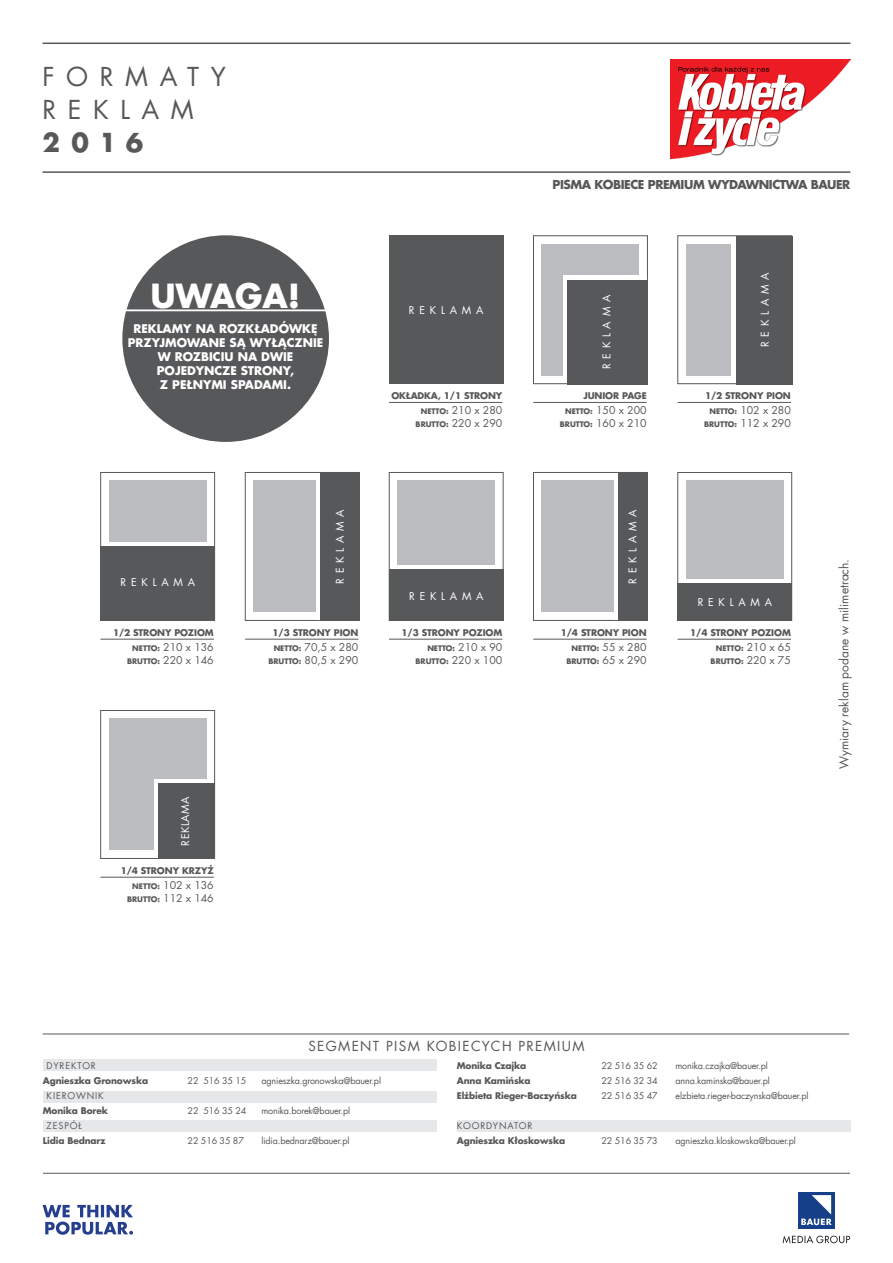
<style>
.page{position:relative;width:893px;height:1263px;background:#fff}
.page>*{position:absolute;margin:0;border:0;box-sizing:border-box;transform-origin:0 0}
.t1{font:700 32.55px "Futura Com";letter-spacing:-.005em;color:#fff}
.headCennikowy_1{font:25.5px "Futura Com";letter-spacing:.455em;color:#57585a}
.headCennikowy_1-2{font:700 25.5px "Futura Com";color:#57585a}
.t2{font:13.5px "Futura Com";letter-spacing:.1em;color:#57585a}
.t3{font:700 12px "Futura Com";letter-spacing:-.035em;color:#57585a}
.t4{font:12px "Futura Com";color:#57585a}
.t5{font:700 11.7px/14.1px "Futura Com";color:#fff;text-align:center}
.t6{font:10.5px/12.6px "Futura Com";color:#57585a;text-align:center}
.headCennikowy_1-3{font:10.5px "Futura Com";letter-spacing:.455em;color:#fff}
.headCennikowy_1-4{font:10.5px "Futura Com";letter-spacing:.05em;color:#fff}
.t7{font:9px "Futura Com";letter-spacing:-.02em;color:#57585a}
.t8{font:700 9px "Futura Com";letter-spacing:-.015em;color:#57585a}
.t9{font:9px "Futura Com";letter-spacing:.1em;color:#57585a}
.t10{font:9px "Futura Com";letter-spacing:.1em;color:#57585a}
.t11{font:700 7.5px "Futura Com";color:#57585a}
.s1{font-weight:700;font-size:7.5px}
.s2{font-weight:400;font-size:10.5px}
</style>
<div class="page">
<img style="left:671px;top:60px;width:179px;height:98px">
<svg style="left:43px;top:1205px;width:90px;height:30px"></svg>
<svg style="left:783px;top:1235px;width:67px;height:8px"></svg>
<div style="left:798px;top:1191px;width:37px;height:37px;background:#153f87"></div>
<svg style="left:801px;top:1195px;width:31px;height:30px"></svg>
<hr style="left:43px;top:171px;width:807px;height:2px;background:#57585a">
<hr style="left:43px;top:43px;width:807px;height:1px;background:#57585a">
<div style="left:43px;top:1120px;width:393px;height:11px;background:#e6e7e9"></div>
<div style="left:43px;top:1091px;width:393px;height:12px;background:#e6e7e9"></div>
<div style="left:43px;top:1059px;width:393px;height:12px;background:#e6e7e9"></div>
<div style="left:457px;top:1120px;width:394px;height:11px;background:#e6e7e9"></div>
<hr style="left:43px;top:1034px;width:806px;height:1px;background:#57585a">
<hr style="left:43px;top:1173px;width:807px;height:1px;background:#57585a">
<div style="left:122px;top:235px;width:207px;height:207px;background:#57585a;border-radius:50%"></div>
<hr style="left:125px;top:309px;width:201px;height:2px;background:#fff">
<div style="left:389px;top:235px;width:115px;height:149px;background:#57585a"></div>
<hr style="left:389px;top:402px;width:113px;height:1px;background:#57585a">
<div style="left:542px;top:244px;width:97px;height:132px;background:#bcbdc0"></div>
<div style="left:533px;top:235px;width:115px;height:149px;border:1px solid #57585a"></div>
<div style="left:564px;top:276px;width:83px;height:107px;background:linear-gradient(to right,#fff,#fff)"></div>
<div style="left:568px;top:280px;width:80px;height:104px;background:#57585a"></div>
<hr style="left:533px;top:402px;width:114px;height:1px;background:#57585a">
<div style="left:686px;top:244px;width:98px;height:132px;background:#bcbdc0"></div>
<div style="left:677px;top:235px;width:115px;height:149px;border:1px solid #57585a"></div>
<div style="left:732px;top:239px;width:58px;height:144px;background:#fff"></div>
<div style="left:736px;top:236px;width:56px;height:148px;background:#57585a"></div>
<hr style="left:677px;top:402px;width:114px;height:1px;background:#57585a">
<div style="left:109px;top:480px;width:98px;height:132px;background:#bcbdc0"></div>
<div style="left:100px;top:472px;width:115px;height:149px;border:1px solid #57585a"></div>
<div style="left:103px;top:542px;width:109px;height:79px;background:#fff"></div>
<div style="left:100px;top:546px;width:115px;height:75px;background:#57585a"></div>
<hr style="left:100px;top:639px;width:114px;height:1px;background:#57585a">
<div style="left:253px;top:480px;width:98px;height:132px;background:#bcbdc0"></div>
<div style="left:245px;top:472px;width:115px;height:149px;border:1px solid #57585a"></div>
<div style="left:316px;top:476px;width:40px;height:144px;background:#fff"></div>
<div style="left:320px;top:473px;width:40px;height:148px;background:#57585a"></div>
<hr style="left:245px;top:639px;width:113px;height:1px;background:#57585a">
<div style="left:397px;top:480px;width:98px;height:132px;background:#bcbdc0"></div>
<div style="left:389px;top:472px;width:115px;height:149px;border:1px solid #57585a"></div>
<div style="left:391px;top:566px;width:110px;height:51px;background:linear-gradient(to right,#fff,#fff)"></div>
<div style="left:389px;top:570px;width:115px;height:51px;background:#57585a"></div>
<hr style="left:389px;top:639px;width:113px;height:1px;background:#57585a">
<div style="left:542px;top:480px;width:97px;height:132px;background:#bcbdc0"></div>
<div style="left:533px;top:472px;width:115px;height:149px;border:1px solid #57585a"></div>
<div style="left:614px;top:476px;width:29px;height:144px;background:#fff"></div>
<div style="left:618px;top:473px;width:30px;height:148px;background:#57585a"></div>
<hr style="left:533px;top:639px;width:114px;height:1px;background:#57585a">
<div style="left:686px;top:481px;width:98px;height:131px;background:#bcbdc0"></div>
<div style="left:677px;top:472px;width:115px;height:149px;border:1px solid #57585a"></div>
<div style="left:680px;top:579px;width:109px;height:38px;background:#fff"></div>
<div style="left:677px;top:583px;width:115px;height:38px;background:#57585a"></div>
<hr style="left:677px;top:639px;width:114px;height:1px;background:#57585a">
<div style="left:109px;top:718px;width:98px;height:132px;background:#bcbdc0"></div>
<div style="left:100px;top:710px;width:115px;height:149px;border:1px solid #57585a"></div>
<svg style="left:155px;top:779px;width:58px;height:79px"></svg>
<div style="left:159px;top:784px;width:56px;height:75px;background:#57585a"></div>
<hr style="left:100px;top:877px;width:114px;height:1px;background:#57585a">
<p class="headCennikowy_1" style="left:43px;top:59px;width:185px">FORMATY</p>
<p class="headCennikowy_1" style="left:43px;top:92px;width:153px">REKLAM</p>
<p class="headCennikowy_1-2" style="left:43px;top:123px;width:102px">2016</p>
<p class="t1" style="left:151px;top:271px;width:151px">UWAGA!</p>
<p class="t5" style="left:128px;top:321px;width:197px">REKLAMY NA ROZKŁADÓWKĘ<br>PRZYJMOWANE SĄ WYŁĄCZNIE<br>W ROZBICIU NA DWIE<br>POJEDYNCZE STRONY,<br>Z PEŁNYMI SPADAMI.</p>
<p class="headCennikowy_1-3" style="left:121px;top:575px;width:76px">REKLAMA</p>
<p class="headCennikowy_1-3" style="left:333px;top:584px;width:76px;rotate:-90deg">REKLAMA</p>
<p class="t8" style="left:113px;top:626px;width:102px">1/2 STRONY POZIOM</p>
<p class="t6" style="left:132px;top:641px;width:83px"><span class="s1">NETTO:</span> 210 x 136</p>
<p class="t11" style="left:127px;top:655px;width:88px">BRUTTO: <span class="s2">220 x 146</span></p>
<p class="t8" style="left:272px;top:626px;width:87px">1/3 STRONY PION</p>
<p class="t6" style="left:268px;top:641px;width:91px"><span class="s1">NETTO:</span> 70,5 x 280<br><span class="s1">BRUTTO:</span> 80,5 x 290</p>
<p class="headCennikowy_1-3" style="left:409px;top:303px;width:76px">REKLAMA</p>
<p class="t8" style="left:391px;top:389px;width:112px">OKŁADKA, 1/1 STRONY</p>
<p class="t6" style="left:421px;top:404px;width:83px"><span class="s1">NETTO:</span> 210 x 280</p>
<p class="t11" style="left:416px;top:418px;width:88px">BRUTTO: <span class="s2">220 x 290</span></p>
<p class="headCennikowy_1-3" style="left:409px;top:589px;width:76px">REKLAMA</p>
<p class="t8" style="left:402px;top:626px;width:102px">1/3 STRONY POZIOM</p>
<p class="t11" style="left:427px;top:642px;width:76px">NETTO: <span class="s2">210 x 90</span></p>
<p class="t11" style="left:416px;top:655px;width:88px">BRUTTO: <span class="s2">220 x 100</span></p>
<p class="headCennikowy_1-4" style="left:178px;top:846px;width:50px;rotate:-90deg">REKLAMA</p>
<p class="t8" style="left:121px;top:864px;width:95px">1/4 STRONY KRZYŻ</p>
<p class="t6" style="left:132px;top:879px;width:83px"><span class="s1">NETTO:</span> 102 x 136</p>
<p class="t11" style="left:127px;top:893px;width:88px">BRUTTO: <span class="s2">112 x 146</span></p>
<h3 class="t3" style="left:552px;top:175px;width:299px">PISMA KOBIECE PREMIUM WYDAWNICTWA BAUER</h3>
<p class="headCennikowy_1-3" style="left:599px;top:369px;width:76px;rotate:-90deg">REKLAMA</p>
<p class="t8" style="left:583px;top:389px;width:65px">JUNIOR PAGE</p>
<p class="t6" style="left:565px;top:404px;width:83px"><span class="s1">NETTO:</span> 150 x 200</p>
<p class="t11" style="left:560px;top:418px;width:88px">BRUTTO: <span class="s2">160 x 210</span></p>
<p class="headCennikowy_1-3" style="left:625px;top:584px;width:76px;rotate:-90deg">REKLAMA</p>
<p class="t8" style="left:561px;top:626px;width:87px">1/4 STRONY PION</p>
<p class="t11" style="left:572px;top:642px;width:76px">NETTO: <span class="s2">55 x 280</span></p>
<p class="t11" style="left:566px;top:655px;width:82px">BRUTTO: <span class="s2">65 x 290</span></p>
<p class="headCennikowy_1-3" style="left:758px;top:347px;width:76px;rotate:-90deg">REKLAMA</p>
<p class="t8" style="left:705px;top:389px;width:87px">1/2 STRONY PION</p>
<p class="t6" style="left:709px;top:404px;width:83px"><span class="s1">NETTO:</span> 102 x 280</p>
<p class="t11" style="left:704px;top:418px;width:88px">BRUTTO: <span class="s2">112 x 290</span></p>
<p class="headCennikowy_1-3" style="left:698px;top:594px;width:76px">REKLAMA</p>
<p class="t8" style="left:690px;top:626px;width:102px">1/4 STRONY POZIOM</p>
<p class="t11" style="left:716px;top:642px;width:76px">NETTO: <span class="s2">210 x 65</span></p>
<p class="t11" style="left:711px;top:655px;width:82px">BRUTTO: <span class="s2">220 x 75</span></p>
<p class="t4" style="left:836px;top:769px;width:212px;rotate:-90deg">Wymiary reklam podane w milimetrach.</p>
<h3 class="t2" style="left:308px;top:1037px;width:278px">SEGMENT PISM KOBIECYCH PREMIUM</h3>
<p class="t10" style="left:47px;top:1059px;width:51px">DYREKTOR</p>
<p class="t8" style="left:43px;top:1073px;width:107px">Agnieszka Gronowska</p>
<p class="t7" style="left:188px;top:1074px;width:60px">22 516 35 15</p>
<p class="t7" style="left:262px;top:1074px;width:121px">agnieszka.gronowska@bauer.pl</p>
<p class="t9" style="left:47px;top:1089px;width:59px">KIEROWNIK</p>
<p class="t8" style="left:43px;top:1103px;width:67px">Monika Borek</p>
<p class="t7" style="left:188px;top:1104px;width:60px">22 516 35 24</p>
<p class="t7" style="left:262px;top:1104px;width:90px">monika.borek@bauer.pl</p>
<p class="t7" style="left:47px;top:1119px;width:37px">ZESPÓŁ</p>
<p class="t8" style="left:43px;top:1133px;width:64px">Lidia Bednarz</p>
<p class="t7" style="left:188px;top:1134px;width:58px">22 516 35 87</p>
<p class="t7" style="left:262px;top:1134px;width:89px">lidia.bednarz@bauer.pl</p>
<p class="t8" style="left:457px;top:1058px;width:71px">Monika Czajka</p>
<p class="t7" style="left:602px;top:1059px;width:58px">22 516 35 62</p>
<p class="t7" style="left:675px;top:1059px;width:94px">monika.czajka@bauer.pl</p>
<p class="t8" style="left:457px;top:1073px;width:75px">Anna Kamińska</p>
<p class="t7" style="left:602px;top:1074px;width:58px">22 516 32 34</p>
<p class="t7" style="left:675px;top:1074px;width:96px">anna.kaminska@bauer.pl</p>
<p class="t8" style="left:457px;top:1088px;width:121px">Elżbieta Rieger-Baczyńska</p>
<p class="t7" style="left:602px;top:1089px;width:58px">22 516 35 47</p>
<p class="t7" style="left:675px;top:1089px;width:134px">elzbieta.rieger-baczynska@bauer.pl</p>
<p class="t9" style="left:457px;top:1119px;width:77px">KOORDYNATOR</p>
<p class="t8" style="left:457px;top:1133px;width:110px">Agnieszka Kłoskowska</p>
<p class="t7" style="left:602px;top:1134px;width:58px">22 516 35 73</p>
<p class="t7" style="left:675px;top:1134px;width:122px">agnieszka.kloskowska@bauer.pl</p>
</div>
